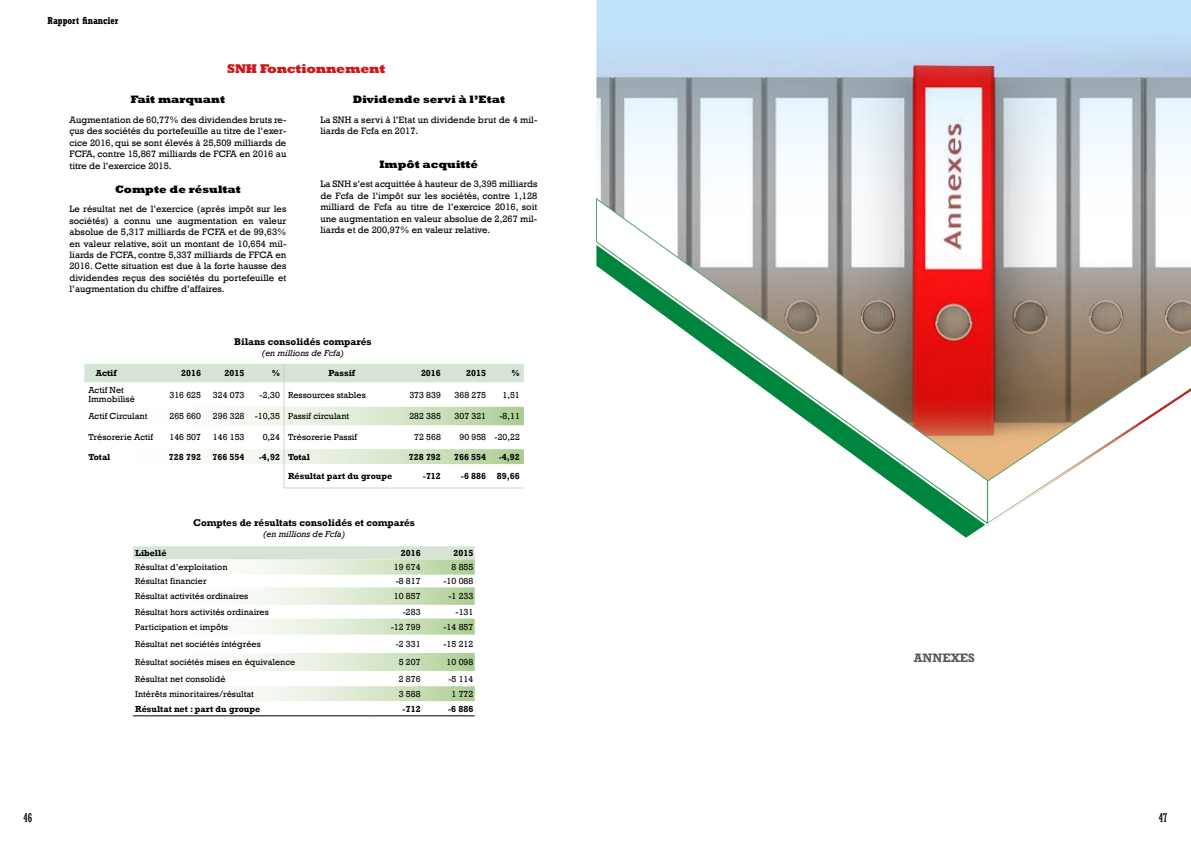
<style>
.page{position:relative;width:1191px;height:842px;background:#fff}
.page>*{position:absolute;margin:0;border:0;box-sizing:border-box;transform-origin:0 0}
.t1{font:800 13px "Rockwell";letter-spacing:-.02em;color:#cd171a}
.t2{font:700 12.5px "Rockwell";color:#575756}
.t3{font:condensed 12px "Rockwell";color:#000}
.t4{font:800 11px "Rockwell";color:#000}
.t5{font:700 10px "Rockwell";color:#000}
.t6{font:700 condensed 10px "Rockwell";color:#000}
.t7{font:9.5px/11.4px "Rockwell";color:#000;text-align:justify}
.t8{font:9px/9px "Rockwell";color:#000}
.t9{font:700 9px "Rockwell";color:#000}
.t10{font:italic 9px "Rockwell";color:#000}
</style>
<div class="page">
<hr style="left:284px;top:488px;width:115px;height:1px;background:#d0d0d0">
<hr style="left:399px;top:488px;width:46px;height:1px;background:#d0d0d0">
<hr style="left:445px;top:488px;width:45px;height:1px;background:#d0d0d0">
<hr style="left:490px;top:488px;width:34px;height:1px;background:#d0d0d0">
<svg style="left:84px;top:364px;width:440px;height:124px"></svg>
<svg style="left:133px;top:546px;width:342px;height:29px"></svg>
<svg style="left:251px;top:587px;width:224px;height:114px"></svg>
<hr style="left:133px;top:716px;width:238px;height:1px;background:#000">
<hr style="left:371px;top:716px;width:51px;height:1px;background:#000">
<hr style="left:422px;top:716px;width:53px;height:1px;background:#000">
<div style="left:596px;top:0;width:595px;height:29px;background:#c0e5fb"></div>
<img style="left:596px;top:29px;width:595px;height:169px">
<svg style="left:596px;top:198px;width:595px;height:145px"></svg>
<svg style="left:963px;top:343px;width:228px;height:196px"></svg>
<svg style="left:596px;top:240px;width:393px;height:287px"></svg>
<p class="t6" style="left:48px;top:15px;width:72px">Rapport financier</p>
<h1 class="t1" style="left:227px;top:61px;width:160px">SNH Fonctionnement</h1>
<p class="t4" style="left:131px;top:93px;width:96px">Fait marquant</p>
<p class="t7" style="left:69px;top:114px;width:218px">Augmentation de 60,77% des dividendes bruts re&shy;çus des sociétés du portefeuille au titre de l’exer&shy;cice 2016, qui se sont élevés à 25,509 milliards de FCFA, contre 15,867 milliards de FCFA en 2016 au titre de l’exercice 2015.</p>
<p class="t4" style="left:115px;top:183px;width:127px">Compte de résultat</p>
<p class="t7" style="left:69px;top:204px;width:218px">Le résultat net de l’exercice (après impôt sur les sociétés) a connu une augmentation en valeur absolue de 5,317 milliards de FCFA et de 99,63% en valeur relative, soit un montant de 10,654 mil&shy;liards de FCFA, contre 5,337 milliards de FFCA en 2016. Cette situation est due à la forte hausse des dividendes reçus des sociétés du portefeuille et l’augmentation du chiffre d’affaires.</p>
<p class="t4" style="left:353px;top:93px;width:154px">Dividende servi à l’Etat</p>
<p class="t7" style="left:320px;top:114px;width:218px">La SNH a servi à l’Etat un dividende brut de 4 mil&shy;liards de Fcfa en 2017.</p>
<p class="t4" style="left:379px;top:157px;width:100px">Impôt acquitté</p>
<p class="t7" style="left:320px;top:179px;width:218px">La SNH s’est acquittée à hauteur de 3,395 milliards de Fcfa de l’impôt sur les sociétés, contre 1,128 milliard de Fcfa au titre de l’exercice 2016, soit une augmentation en valeur absolue de 2,267 mil&shy;liards et de 200,97% en valeur relative.</p>
<p class="t5" style="left:234px;top:336px;width:139px">Bilans consolidés comparés</p>
<p class="t10" style="left:262px;top:348px;width:83px">(en millions de Fcfa)</p>
<p class="t9" style="left:96px;top:368px;width:22px">Actif</p>
<p class="t9" style="left:181px;top:368px;width:21px">2016</p>
<p class="t9" style="left:225px;top:368px;width:21px">2015</p>
<p class="t9" style="left:272px;top:368px;width:10px">%</p>
<p class="t9" style="left:328px;top:368px;width:28px">Passif</p>
<p class="t9" style="left:421px;top:368px;width:21px">2016</p>
<p class="t9" style="left:466px;top:368px;width:21px">2015</p>
<p class="t9" style="left:511px;top:368px;width:10px">%</p>
<p class="t8" style="left:88px;top:386px;width:48px">Actif Net<br>Immobilisé</p>
<p class="t8" style="left:169px;top:390px;width:33px">316 625</p>
<p class="t8" style="left:213px;top:390px;width:33px">324 073</p>
<p class="t8" style="left:259px;top:390px;width:108px">-2,30 Ressources stables</p>
<p class="t8" style="left:409px;top:390px;width:33px">373 839</p>
<p class="t8" style="left:454px;top:390px;width:33px">368 275</p>
<p class="t8" style="left:502px;top:390px;width:19px">1,51</p>
<p class="t8" style="left:88px;top:412px;width:61px">Actif Circulant</p>
<p class="t8" style="left:169px;top:412px;width:33px">265 660</p>
<p class="t8" style="left:213px;top:412px;width:138px">296 328 -10,35 Passif circulant</p>
<p class="t8" style="left:409px;top:412px;width:33px">282 385</p>
<p class="t8" style="left:454px;top:412px;width:33px">307 321</p>
<p class="t8" style="left:499px;top:412px;width:22px">-8,11</p>
<p class="t8" style="left:88px;top:433px;width:66px">Trésorerie Actif</p>
<p class="t8" style="left:169px;top:433px;width:33px">146 507</p>
<p class="t8" style="left:213px;top:433px;width:33px">146 153</p>
<p class="t8" style="left:263px;top:433px;width:96px">0,24 Trésorerie Passif</p>
<p class="t8" style="left:414px;top:433px;width:28px">72 568</p>
<p class="t8" style="left:459px;top:433px;width:62px">90 958 -20,22</p>
<p class="t9" style="left:88px;top:451px;width:24px">Total</p>
<p class="t9" style="left:169px;top:451px;width:34px">728 792</p>
<p class="t9" style="left:212px;top:451px;width:34px">766 554</p>
<p class="t9" style="left:259px;top:451px;width:53px">-4,92 Total</p>
<p class="t9" style="left:409px;top:451px;width:34px">728 792</p>
<p class="t9" style="left:454px;top:451px;width:34px">766 554</p>
<p class="t9" style="left:499px;top:451px;width:23px">-4,92</p>
<p class="t9" style="left:288px;top:471px;width:106px">Résultat part du groupe</p>
<p class="t9" style="left:423px;top:471px;width:20px">-712</p>
<p class="t9" style="left:461px;top:471px;width:60px">-6 886 89,66</p>
<p class="t5" style="left:193px;top:516px;width:223px">Comptes de résultats consolidés et comparés</p>
<p class="t10" style="left:263px;top:528px;width:83px">(en millions de Fcfa)</p>
<p class="t9" style="left:135px;top:547px;width:33px">Libellé</p>
<p class="t9" style="left:401px;top:547px;width:21px">2016</p>
<p class="t9" style="left:453px;top:547px;width:21px">2015</p>
<p class="t8" style="left:135px;top:563px;width:94px">Résultat d’exploitation</p>
<p class="t8" style="left:394px;top:563px;width:28px">19 674</p>
<p class="t8" style="left:451px;top:563px;width:23px">8 855</p>
<p class="t8" style="left:135px;top:577px;width:73px">Résultat financier</p>
<p class="t8" style="left:396px;top:577px;width:26px">-8 817</p>
<p class="t8" style="left:443px;top:577px;width:31px">-10 088</p>
<p class="t8" style="left:135px;top:592px;width:115px">Résultat activités ordinaires</p>
<p class="t8" style="left:394px;top:592px;width:28px">10 857</p>
<p class="t8" style="left:448px;top:592px;width:26px">-1 233</p>
<p class="t8" style="left:135px;top:607px;width:135px">Résultat hors activités ordinaires</p>
<p class="t8" style="left:403px;top:607px;width:19px">-283</p>
<p class="t8" style="left:455px;top:607px;width:19px">-131</p>
<p class="t8" style="left:135px;top:622px;width:94px">Participation et impôts</p>
<p class="t8" style="left:391px;top:622px;width:31px">-12 799</p>
<p class="t8" style="left:443px;top:622px;width:31px">-14 857</p>
<p class="t8" style="left:135px;top:639px;width:127px">Résultat net sociétés intégrées</p>
<p class="t8" style="left:396px;top:639px;width:26px">-2 331</p>
<p class="t8" style="left:443px;top:639px;width:31px">-15 212</p>
<p class="t8" style="left:135px;top:658px;width:162px">Résultat sociétés mises en équivalence</p>
<p class="t8" style="left:399px;top:658px;width:23px">5 207</p>
<p class="t8" style="left:446px;top:658px;width:28px">10 098</p>
<p class="t8" style="left:135px;top:674px;width:92px">Résultat net consolidé</p>
<p class="t8" style="left:399px;top:674px;width:23px">2 876</p>
<p class="t8" style="left:448px;top:674px;width:26px">-5 114</p>
<p class="t8" style="left:135px;top:689px;width:120px">Intérêts minoritaires/résultat</p>
<p class="t8" style="left:399px;top:689px;width:23px">3 588</p>
<p class="t8" style="left:451px;top:689px;width:23px">1 772</p>
<p class="t9" style="left:135px;top:703px;width:127px">Résultat net : part du groupe</p>
<p class="t9" style="left:402px;top:703px;width:20px">-712</p>
<p class="t9" style="left:448px;top:703px;width:27px">-6 886</p>
<h2 class="t2" style="left:914px;top:650px;width:63px">ANNEXES</h2>
<p class="t3" style="left:23px;top:810px;width:10px">46</p>
<p class="t3" style="left:1158px;top:810px;width:10px">47</p>
</div>
